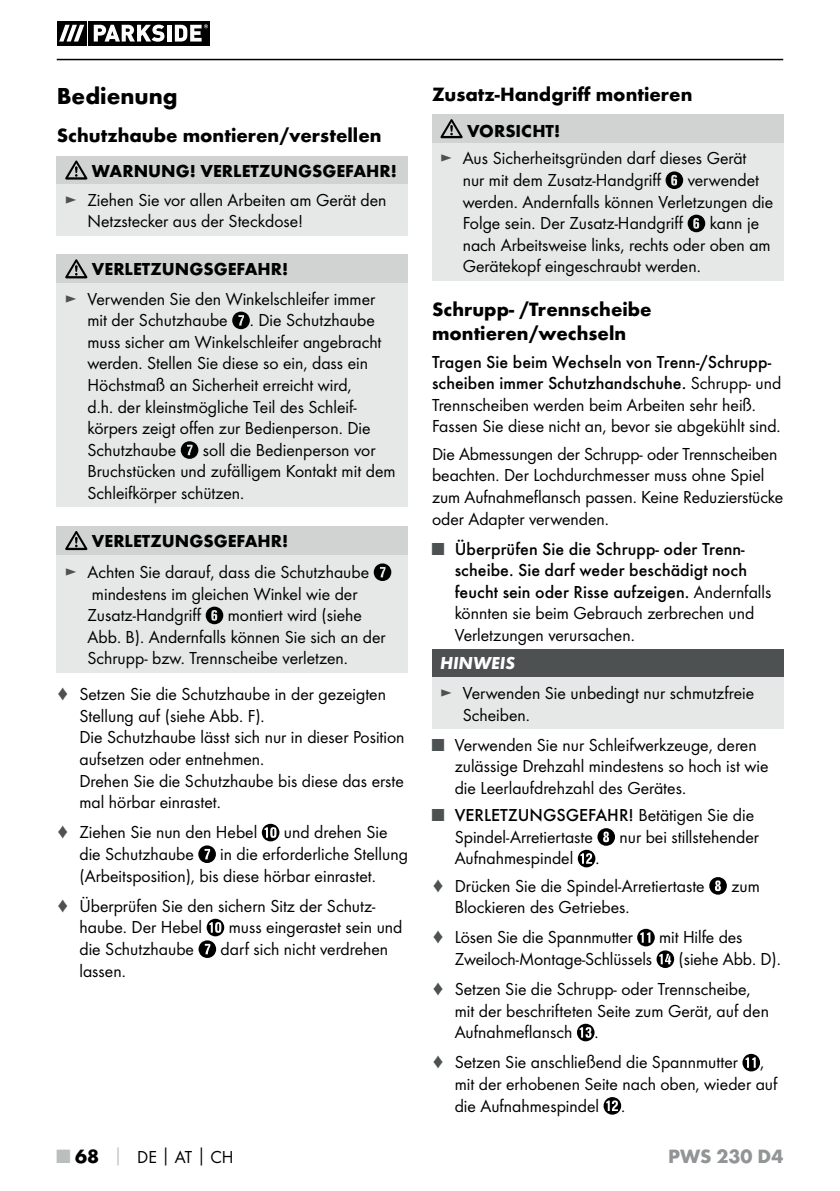
<style>
.page{position:relative;width:840px;height:1191px;background:#fff}
.page>*{position:absolute;margin:0;border:0;box-sizing:border-box;transform-origin:0 0}
.t1{font:700 24px "Futura";color:#000001}
.t2{font:700 20px/24px "Futura";color:#000001}
.t3{font:700 20px "Futura";color:#919596}
.t4{font:18px/21.6px "Futura Boo";color:#000001}
.t5{font:500 18px/21.6px "Futura";color:#000001}
.t6{font:700 18px "Futura";color:#000001}
.t7{font:italic 700 18px "Futura";color:#fff}
.s1{color:#4e5152}
.s2{font-family:"Futura Boo";font-weight:400}
.s3{font-family:"Futura Boo";font-weight:400;color:#4e5152}
.s4{font-family:"Futura";font-weight:700;font-size:20px;color:#babebf}
.s5{font-family:"Futura";font-weight:700;font-size:20px}
.s6{font-family:"Futura";font-weight:700;color:#babebf}
.s7{font-family:"Futura";font-weight:700}
</style>
<div class="page">
<hr style="left:57px;top:59px;width:725px;height:1px;background:#000001">
<div style="left:57px;top:21px;width:30px;height:25px;background:#000001"></div>
<div style="left:88px;top:21px;width:122px;height:25px;background:#000001"></div>
<svg style="left:59px;top:25px;width:25px;height:17px"></svg>
<svg style="left:94px;top:25px;width:70px;height:17px"></svg>
<hr style="left:167px;top:25px;width:4px;height:17px;background:#fff">
<svg style="left:175px;top:24px;width:33px;height:18px"></svg>
<div style="left:57px;top:156px;width:351px;height:28px;background:#d1d3d2"></div>
<div style="left:57px;top:184px;width:351px;height:51px;background:#e6e8e7"></div>
<svg style="left:65px;top:160px;width:22px;height:20px"></svg>
<div style="left:57px;top:255px;width:351px;height:28px;background:#d1d3d2"></div>
<div style="left:57px;top:283px;width:351px;height:224px;background:#e6e8e7"></div>
<svg style="left:65px;top:259px;width:22px;height:19px"></svg>
<svg style="left:232px;top:312px;width:18px;height:17px"></svg>
<svg style="left:181px;top:441px;width:17px;height:18px"></svg>
<div style="left:57px;top:526px;width:351px;height:29px;background:#d1d3d2"></div>
<div style="left:57px;top:555px;width:351px;height:117px;background:#e6e8e7"></div>
<svg style="left:65px;top:531px;width:22px;height:19px"></svg>
<svg style="left:373px;top:563px;width:18px;height:18px"></svg>
<svg style="left:205px;top:606px;width:18px;height:18px"></svg>
<svg style="left:262px;top:824px;width:17px;height:17px"></svg>
<svg style="left:198px;top:845px;width:18px;height:18px"></svg>
<svg style="left:198px;top:918px;width:26px;height:40px"></svg>
<div style="left:432px;top:115px;width:350px;height:28px;background:#d1d3d2"></div>
<div style="left:432px;top:143px;width:350px;height:137px;background:#e6e8e7"></div>
<svg style="left:440px;top:119px;width:22px;height:19px"></svg>
<svg style="left:665px;top:171px;width:17px;height:18px"></svg>
<svg style="left:687px;top:215px;width:17px;height:17px"></svg>
<div style="left:432px;top:649px;width:350px;height:28px;background:#4e5152"></div>
<div style="left:432px;top:677px;width:350px;height:51px;background:#e6e8e7"></div>
<svg style="left:577px;top:828px;width:37px;height:39px"></svg>
<svg style="left:709px;top:877px;width:17px;height:17px"></svg>
<svg style="left:637px;top:928px;width:36px;height:40px"></svg>
<svg style="left:576px;top:1023px;width:18px;height:18px"></svg>
<svg style="left:742px;top:1053px;width:17px;height:18px"></svg>
<svg style="left:603px;top:1097px;width:17px;height:17px"></svg>
<h1 class="t1" style="left:57px;top:87px;width:122px">Bedienung</h1>
<p class="t2" style="left:57px;top:125px;width:326px">Schutzhaube montieren/verstellen</p>
<p class="t6" style="left:92px;top:164px;width:306px">WARNUNG! VERLETZUNGSGEFAHR!</p>
<p class="t4" style="left:87px;top:190px;width:300px;text-indent:-23px"><span class="s1">►</span> Ziehen Sie vor allen Arbeiten am Gerät den<br>Netzstecker aus der Steckdose!</p>
<p class="t6" style="left:92px;top:262px;width:198px">VERLETZUNGSGEFAHR!</p>
<p class="t4" style="left:87px;top:289px;width:295px;text-indent:-23px"><span class="s1">►</span> Verwenden Sie den Winkelschleifer immer mit der Schutzhaube . Die Schutzhaube muss sicher am Winkelschleifer angebracht werden. Stellen Sie diese so ein, dass ein Höchstmaß an Sicherheit erreicht wird, d.h. der kleinstmögliche Teil des Schleif&shy;körpers zeigt offen zur Bedienperson. Die Schutzhaube</p>
<p class="t4" style="left:87px;top:440px;width:309px;text-indent:115px">soll die Bedienperson vor<br>Bruchstücken und zufälligem Kontakt mit dem<br>Schleifkörper schützen.</p>
<p class="t6" style="left:92px;top:534px;width:198px">VERLETZUNGSGEFAHR!</p>
<p class="t4" style="left:87px;top:562px;width:283px;text-indent:-23px"><span class="s1">►</span> Achten Sie darauf, dass die Schutzhaube mindestens im gleichen Winkel wie der<br>Zusatz-Handgriff</p>
<p class="t4" style="left:87px;top:605px;width:299px;text-indent:140px">montiert wird (siehe<br>Abb. B). Andernfalls können Sie sich an der<br>Schrupp- bzw. Trennscheibe verletzen.</p>
<p class="t4" style="left:79px;top:684px;width:326px;text-indent:-23px"><span class="s1">♦</span> Setzen Sie die Schutzhaube in der gezeigten Stellung auf (siehe Abb. F).<br>Die Schutzhaube lässt sich nur in dieser Position aufsetzen oder entnehmen.<br>Drehen Sie die Schutzhaube bis diese das erste mal hörbar einrastet.</p>
<p class="t4" style="left:57px;top:822px;width:202px"><span class="s1">♦</span> Ziehen Sie nun den Hebel</p>
<p class="t4" style="left:284px;top:822px;width:105px">und drehen Sie</p>
<p class="t4" style="left:79px;top:844px;width:116px">die Schutzhaube</p>
<p class="t4" style="left:79px;top:844px;width:330px;text-indent:141px">in die erforderliche Stellung (Arbeitsposition), bis diese hörbar einrastet.</p>
<p class="t4" style="left:79px;top:896px;width:297px;text-indent:-23px"><span class="s1">♦</span> Überprüfen Sie den sichern Sitz der Schutz&shy;haube. Der Hebel</p>
<p class="t4" style="left:229px;top:917px;width:175px">muss eingerastet sein und</p>
<p class="t4" style="left:79px;top:939px;width:116px">die Schutzhaube</p>
<p class="t4" style="left:220px;top:939px;width:169px">darf sich nicht verdrehen</p>
<p class="t4" style="left:79px;top:960px;width:48px">lassen.</p>
<p class="t2" style="left:432px;top:84px;width:262px">Zusatz-Handgriff montieren</p>
<p class="t6" style="left:467px;top:124px;width:94px">VORSICHT!</p>
<p class="t4" style="left:462px;top:149px;width:285px;text-indent:-23px"><span class="s1">►</span> Aus Sicherheitsgründen darf dieses Gerät nur mit dem Zusatz-Handgriff</p>
<p class="t4" style="left:462px;top:170px;width:312px;text-indent:225px">verwendet werden. Andernfalls können Verletzungen die<br>Folge sein. Der Zusatz-Handgriff</p>
<p class="t4" style="left:462px;top:213px;width:309px;text-indent:247px">kann je nach Arbeitsweise links, rechts oder oben am<br>Gerätekopf eingeschraubt werden.</p>
<p class="t2" style="left:432px;top:299px;width:221px">Schrupp- /Trennscheibe montieren/wechseln</p>
<p class="t5" style="left:432px;top:352px;width:350px">Tragen Sie beim Wechseln von Trenn-/Schrupp&shy;scheiben immer Schutzhandschuhe. <span class="s2">Schrupp- und</span></p>
<p class="t4" style="left:432px;top:395px;width:350px">Trennscheiben werden beim Arbeiten sehr heiß.<br>Fassen Sie diese nicht an, bevor sie abgekühlt sind.</p>
<p class="t4" style="left:432px;top:444px;width:352px">Die Abmessungen der Schrupp- oder Trennscheiben beachten. Der Lochdurchmesser muss ohne Spiel zum Aufnahmeflansch passen. Keine Reduzierstücke oder Adapter verwenden.</p>
<p class="t5" style="left:454px;top:539px;width:318px;text-indent:-23px"><span class="s3">■</span> Überprüfen Sie die Schrupp- oder Trenn&shy;scheibe. Sie darf weder beschädigt noch feucht sein oder Risse aufzeigen. <span class="s2">Andernfalls</span></p>
<p class="t4" style="left:454px;top:603px;width:301px">könnten sie beim Gebrauch zerbrechen und<br>Verletzungen verursachen.</p>
<p class="t7" style="left:440px;top:657px;width:76px">HINWEIS</p>
<p class="t4" style="left:462px;top:683px;width:293px;text-indent:-23px"><span class="s1">►</span> Verwenden Sie unbedingt nur schmutzfreie<br>Scheiben.</p>
<p class="t4" style="left:454px;top:735px;width:315px;text-indent:-23px"><span class="s1">■</span> Verwenden Sie nur Schleifwerkzeuge, deren zulässige Drehzahl mindestens so hoch ist wie die Leerlaufdrehzahl des Gerätes.</p>
<p class="t5" style="left:432px;top:805px;width:323px"><span class="s3">■</span> VERLETZUNGSGEFAHR! <span class="s2">Betätigen Sie die</span></p>
<p class="t4" style="left:454px;top:827px;width:140px">Spindel-Arretiertaste</p>
<p class="t4" style="left:619px;top:827px;width:141px">nur bei stillstehender</p>
<p class="t4" style="left:432px;top:845px;width:274px;line-height:27.2px;text-indent:23px">Aufnahmespindel .<br><span class="s1">♦</span> Drücken Sie die Spindel-Arretiertaste</p>
<p class="t4" style="left:731px;top:875px;width:30px">zum</p>
<p class="t4" style="left:432px;top:893px;width:202px;line-height:30px;text-align:right">Blockieren des Getriebes.<br><span class="s1">♦</span> Lösen Sie die Spannmutter</p>
<p class="t4" style="left:658px;top:927px;width:85px">mit Hilfe des</p>
<p class="t4" style="left:432px;top:945px;width:350px;line-height:30px;text-indent:246px">(siehe Abb. D). <span class="s1">♦</span> Setzen Sie die Schrupp- oder Trennscheibe,</p>
<p class="t4" style="left:454px;top:1000px;width:315px">mit der beschrifteten Seite zum Gerät, auf den<br>Aufnahmeflansch .</p>
<p class="t4" style="left:454px;top:1052px;width:324px;text-indent:-23px"><span class="s1">♦</span> Setzen Sie anschließend die Spannmutter , mit der erhobenen Seite nach oben, wieder auf die Aufnahmespindel .</p>
<p class="t4" style="left:454px;top:949px;width:199px">Zweiloch-Montage-Schlüssels</p>
<p class="t4" style="left:57px;top:1146px;width:178px"><span class="s4">■</span> <span class="s5">68</span> <span class="s6">│</span> DE<span class="s7">│</span>AT<span class="s7">│</span>CH</p>
<p class="t3" style="left:667px;top:1148px;width:117px">PWS 230 D4</p>
</div>
